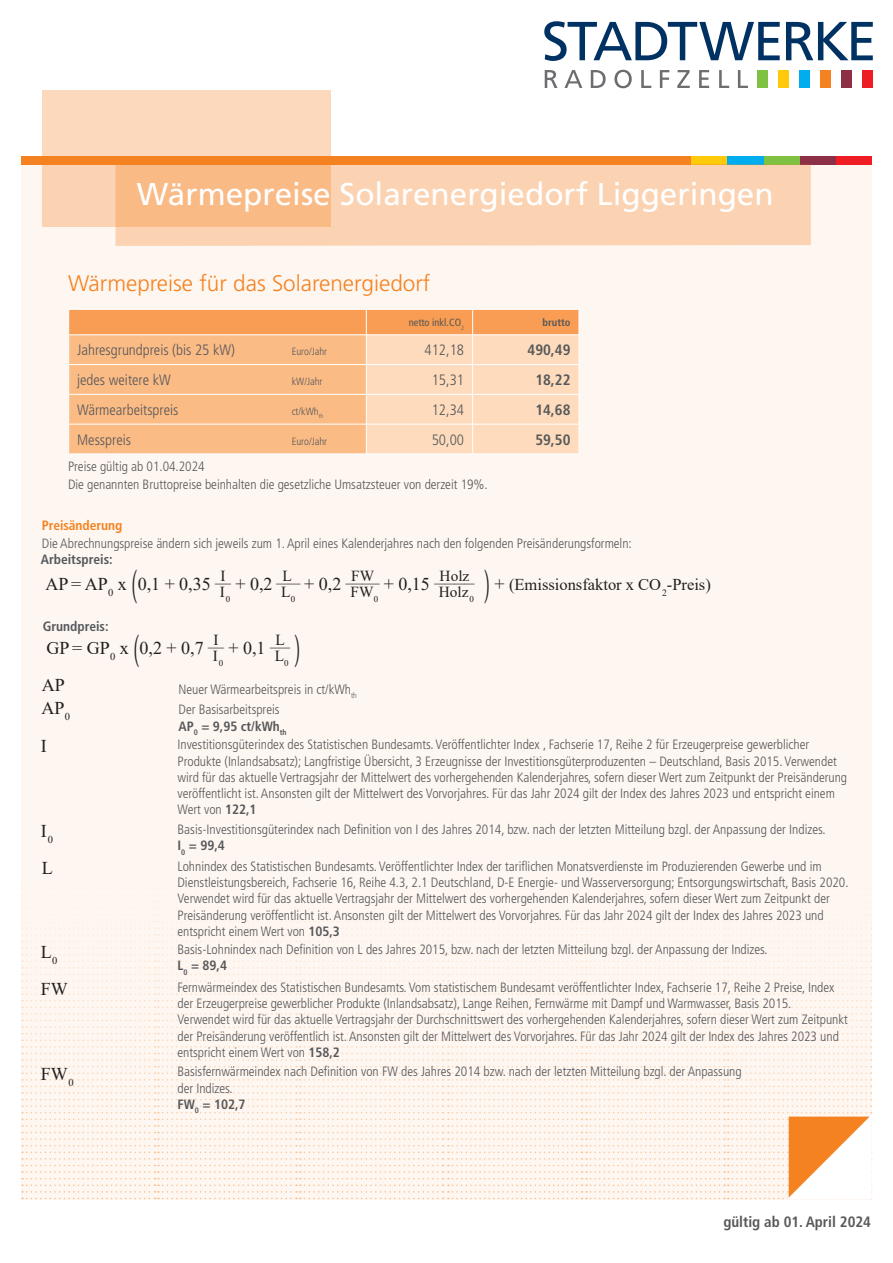
<style>
.page{position:relative;width:893px;height:1263px;background:#fff}
.page>*{position:absolute;margin:0;border:0;box-sizing:border-box;transform-origin:0 0}
.t1{font:37.5px "Minion Pro";color:#231f20;scale:.48 1}
.t2{font:31.5px "Frutiger LT Std";color:#fff}
.t3{font:300 22.5px "Frutiger LT Std";color:#f58220}
.t4{font:18px/23.4px "Times New Roman";color:#231f20}
.t5{font:16.5px "Times New Roman";color:#231f20}
.t6{font:15.3px/16.2px "Times New Roman";color:#231f20}
.t7{font:15.3px/15.8px "Times New Roman";color:#231f20;text-align:center;scale:1.55 1}
.t8{font:15.3px/15.8px "Times New Roman";color:#231f20;scale:1.3 1}
.t9{font:15.3px "Times New Roman";color:#231f20;scale:1.32 1}
.t10{font:15.3px "Times New Roman";color:#231f20;scale:2.19 1}
.t11{font:300 condensed 15px "Frutiger LT Std";color:#57585a}
.t12{font:700 condensed 15px "Frutiger LT Std";color:#57585a}
.t13{font:300 condensed 13.5px/16.2px "Frutiger LT Std";color:#57585a}
.t14{font:300 condensed 13.5px/16.2px "Frutiger LT Std";color:#54575c}
.t15{font:700 condensed 13.5px "Frutiger LT Std";color:#54575c}
.t16{font:700 condensed 13.5px "Frutiger LT Std";color:#57585a}
.t17{font:700 condensed 13.5px "Frutiger LT Std";letter-spacing:-.005em;color:#f58220}
.t18{font:300 condensed 10.5px "Frutiger LT Std";color:#57585a}
.t19{font:condensed 10.5px "Frutiger LT Std";color:#57585a}
.t20{font:700 condensed 10.5px "Frutiger LT Std";color:#57585a}
.s1{font-family:"Minion Pro";font-size:38.85px}
.s2{font-size:18px}
.s3{font-family:"Minion Pro";font-size:37.5px}
.s4{font-weight:700}
.s5{font-weight:700;color:#57585a}
</style>
<div class="page">
<div style="left:21px;top:164px;width:851px;height:1035px;background:#fef6f0"></div>
<svg style="left:21px;top:908px;width:851px;height:60px"></svg>
<svg style="left:22px;top:974px;width:850px;height:106px"></svg>
<svg style="left:22px;top:1086px;width:850px;height:113px"></svg>
<div style="left:835px;top:156px;width:37px;height:8px;background:#ee1d23"></div>
<div style="left:799px;top:156px;width:36px;height:8px;background:#8d2f45"></div>
<div style="left:763px;top:156px;width:36px;height:8px;background:#7fc241"></div>
<div style="left:727px;top:156px;width:36px;height:8px;background:#00aeef"></div>
<div style="left:691px;top:156px;width:36px;height:8px;background:#feca0a"></div>
<div style="left:21px;top:156px;width:670px;height:8px;background:#f58220"></div>
<svg style="left:42px;top:90px;width:288px;height:137px;background:#fbd1ae"></svg>
<svg style="left:116px;top:162px;width:695px;height:84px;background:#f9caa3"></svg>
<svg style="left:544px;top:21px;width:329px;height:40px"></svg>
<svg style="left:545px;top:70px;width:203px;height:18px"></svg>
<div style="left:757px;top:70px;width:10px;height:18px;background:#7fc241"></div>
<div style="left:778px;top:70px;width:10px;height:18px;background:#feca0a"></div>
<div style="left:799px;top:70px;width:10px;height:18px;background:#00aeef"></div>
<div style="left:820px;top:70px;width:10px;height:18px;background:#f58220"></div>
<div style="left:841px;top:70px;width:11px;height:18px;background:#8d2f45"></div>
<div style="left:863px;top:70px;width:10px;height:18px;background:#ee1d23"></div>
<hr style="left:68px;top:454px;width:298px;height:1px;background:#fff">
<hr style="left:366px;top:454px;width:107px;height:1px;background:#fff">
<svg style="left:69px;top:310px;width:510px;height:144px;background:#fbc292"></svg>
<hr style="left:473px;top:394px;width:106px;height:1px;background:#fff">
<hr style="left:473px;top:454px;width:106px;height:1px;background:#fff">
<h2 class="t2" style="left:137px;top:175px;width:638px">Wärmepreise Solarenergiedorf Liggeringen</h2>
<h3 class="t3" style="left:68px;top:270px;width:364px">Wärmepreise für das Solarenergiedorf</h3>
<p class="t19" style="left:409px;top:316px;width:57px">netto inkl.CO<sub>2</sub></p>
<p class="t20" style="left:543px;top:316px;width:29px">brutto</p>
<p class="t11" style="left:77px;top:342px;width:159px">Jahresgrundpreis (bis 25 kW)</p>
<p class="t18" style="left:292px;top:346px;width:37px">Euro/Jahr</p>
<p class="t11" style="left:425px;top:342px;width:41px">412,18</p>
<p class="t12" style="left:528px;top:341px;width:44px">490,49</p>
<p class="t11" style="left:77px;top:371px;width:95px">jedes weitere kW</p>
<p class="t18" style="left:292px;top:375px;width:32px">kW/Jahr</p>
<p class="t11" style="left:432px;top:371px;width:34px">15,31</p>
<p class="t12" style="left:535px;top:371px;width:37px">18,22</p>
<p class="t11" style="left:77px;top:401px;width:103px">Wärmearbeitspreis</p>
<p class="t18" style="left:292px;top:405px;width:33px">ct/kWh<sub>th</sub></p>
<p class="t11" style="left:432px;top:401px;width:34px">12,34</p>
<p class="t12" style="left:535px;top:401px;width:37px">14,68</p>
<p class="t11" style="left:77px;top:431px;width:55px">Messpreis</p>
<p class="t18" style="left:292px;top:435px;width:37px">Euro/Jahr</p>
<p class="t11" style="left:432px;top:431px;width:34px">50,00</p>
<p class="t12" style="left:535px;top:430px;width:37px">59,50</p>
<p class="t13" style="left:68px;top:457px;width:421px;line-height:18px">Preise gültig ab 01.04.2024<br>Die genannten Bruttopreise beinhalten die gesetzliche Umsatzsteuer von derzeit 19%.</p>
<p class="t17" style="left:42px;top:517px;width:82px">Preisänderung</p>
<p class="t13" style="left:42px;top:535px;width:591px">Die Abrechnungspreise ändern sich jeweils zum 1. April eines Kalenderjahres nach den folgenden Preisänderungsformeln:</p>
<h3 class="t4" style="left:45px;top:571px;width:167px">AP = AP<sub>0</sub> x <span class="s1">(</span>0,1 + 0,35</h3>
<p class="t6" style="left:215px;top:567px;width:17px">_ _I<br>I<sub>0</sub></p>
<h3 class="t4" style="left:235px;top:571px;width:39px">+ 0,2</h3>
<p class="t7" style="left:277px;top:567px;width:17px">_ _L<br>L<sub>0</sub></p>
<h3 class="t4" style="left:304px;top:571px;width:39px">+ 0,2</h3>
<p class="t10" style="left:346px;top:565px;width:17px">__</p>
<p class="t15" style="left:41px;top:551px;width:73px">Arbeitspreis:</p>
<p class="t6" style="left:439px;top:567px;width:36px">Holz<br>Holz<sub>0</sub></p>
<p class="t5" style="left:484px;top:572px;width:229px"><span class="s1">)</span> <span class="s2">+</span> (Emissionsfaktor x CO<sub>2</sub>-Preis)</p>
<p class="t6" style="left:350px;top:567px;width:29px">FW<br>FW<sub>0</sub></p>
<h3 class="t4" style="left:384px;top:571px;width:48px">+ 0,15</h3>
<p class="t9" style="left:434px;top:565px;width:32px">____</p>
<p class="t15" style="left:43px;top:618px;width:67px">Grundpreis:</p>
<h3 class="t4" style="left:46px;top:636px;width:159px">GP = GP<sub>0</sub> x <span class="s3">(</span>0,2 + 0,7</h3>
<p class="t6" style="left:208px;top:632px;width:17px;line-height:15.8px;text-align:center">_ _I<br>I<sub>0</sub></p>
<h3 class="t4" style="left:228px;top:636px;width:39px">+ 0,1</h3>
<p class="t8" style="left:270px;top:632px;width:17px">_ _L<br>L<sub>0</sub></p>
<h1 class="t1" style="left:294px;top:624px;width:14px">)</h1>
<h3 class="t4" style="left:41px;top:672px;width:30px">AP<br>AP<sub>0</sub></h3>
<h3 class="t4" style="left:41px;top:734px;width:7px">I</h3>
<p class="t13" style="left:179px;top:679px;width:180px;line-height:20.7px">Neuer Wärmearbeitspreis in ct/kWh<sub>th<br></sub>Der Basisarbeitspreis</p>
<p class="t16" style="left:179px;top:718px;width:109px">AP<sub>0</sub> = 9,95 ct/kWh<sub>th</sub></p>
<p class="t13" style="left:177px;top:737px;width:671px">Investitionsgüterindex des Statistischen Bundesamts. Veröffentlichter Index , Fachserie 17, Reihe 2 für Erzeugerpreise gewerblicher Produkte (Inlandsabsatz); Langfristige Übersicht, 3 Erzeugnisse der Investitionsgüterproduzenten – Deutschland, Basis 2015. Verwendet wird für das aktuelle Vertragsjahr der Mittelwert des vorhergehenden Kalenderjahres, sofern dieser Wert zum Zeitpunkt der Preisänderung veröffentlicht ist. Ansonsten gilt der Mittelwert des Vorvorjahres. Für das Jahr 2024 gilt der Index des Jahres 2023 und entspricht einem Wert von <span class="s4">122,1</span></p>
<h3 class="t4" style="left:41px;top:818px;width:14px">I<sub>0</sub></h3>
<p class="t14" style="left:177px;top:822px;width:650px">Basis-Investitionsgüterindex nach Definition von I des Jahres 2014, bzw. nach der letzten Mitteilung bzgl. der Anpassung der Indizes.<br><span class="s5">I</span><sub>0</sub> <span class="s5">= 99,4</span></p>
<p class="t13" style="left:177px;top:858px;width:673px">Lohnindex des Statistischen Bundesamts. Veröffentlichter Index der tariflichen Monatsverdienste im Produzierenden Gewerbe und im Dienstleistungsbereich, Fachserie 16, Reihe 4.3, 2.1 Deutschland, D-E Energie- und Wasserversorgung; Entsorgungswirtschaft, Basis 2020.<br>Verwendet wird für das aktuelle Vertragsjahr der Mittelwert des vorhergehenden Kalenderjahres, sofern dieser Wert zum Zeitpunkt der Preisänderung veröffentlicht ist. Ansonsten gilt der Mittelwert des Vorvorjahres. Für das Jahr 2024 gilt der Index des Jahres 2023 und entspricht einem Wert von <span class="s4">105,3</span></p>
<h3 class="t4" style="left:42px;top:856px;width:12px">L</h3>
<h3 class="t4" style="left:41px;top:939px;width:18px">L<sub>0</sub></h3>
<p class="t14" style="left:177px;top:942px;width:592px">Basis-Lohnindex nach Definition von L des Jahres 2015, bzw. nach der letzten Mitteilung bzgl. der Anpassung der Indizes.<br><span class="s5">L</span><sub>0</sub> <span class="s5">= 89,4</span></p>
<p class="t13" style="left:177px;top:979px;width:672px">Fernwärmeindex des Statistischen Bundesamts. Vom statistischem Bundesamt veröffentlichter Index, Fachserie 17, Reihe 2 Preise, Index der Erzeugerpreise gewerblicher Produkte (Inlandsabsatz), Lange Reihen, Fernwärme mit Dampf und Warmwasser, Basis 2015.<br>Verwendet wird für das aktuelle Vertragsjahr der Durchschnittswert des vorhergehenden Kalenderjahres, sofern dieser Wert zum Zeitpunkt der Preisänderung veröffentlich ist. Ansonsten gilt der Mittelwert des Vorvorjahres. Für das Jahr 2024 gilt der Index des Jahres 2023 und entspricht einem Wert von <span class="s4">158,2</span></p>
<h3 class="t4" style="left:41px;top:977px;width:28px">FW</h3>
<h3 class="t4" style="left:41px;top:1061px;width:34px">FW<sub>0</sub></h3>
<p class="t14" style="left:177px;top:1064px;width:566px">Basisfernwärmeindex nach Definition von FW des Jahres 2014 bzw. nach der letzten Mitteilung bzgl. der Anpassung der Indizes.<br><span class="s5">FW</span><sub>0</sub> <span class="s5">= 102,7</span></p>
<p class="t12" style="left:723px;top:1213px;width:149px">gültig ab 01. April 2024</p>
</div>
